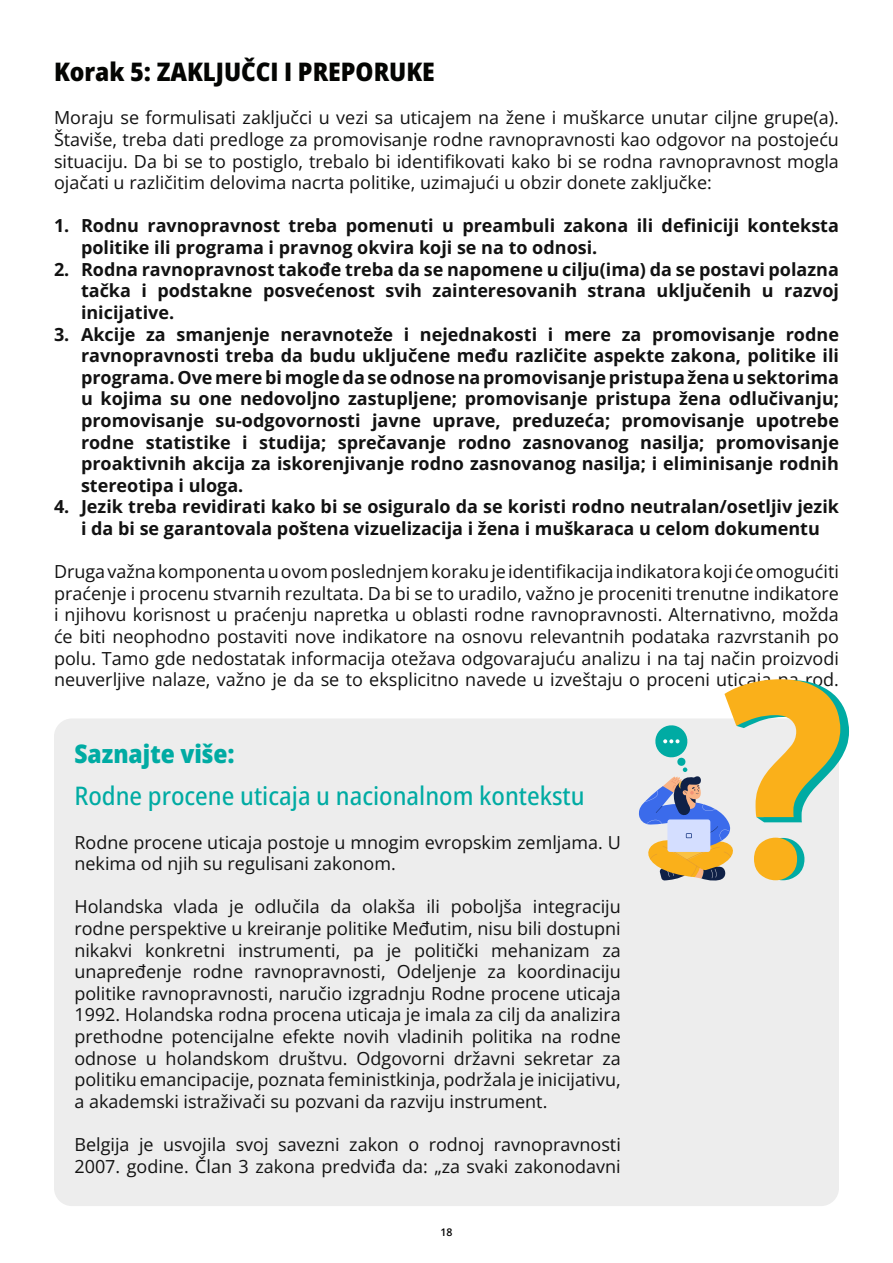
<style>
.page{position:relative;width:893px;height:1263px;background:#fff}
.page>*{position:absolute;margin:0;border:0;box-sizing:border-box;transform-origin:0 0}
.t1{font:500 semi-condensed 25.5px "Open Sans";color:#00aba3}
.t2{font:800 semi-condensed 25.5px "Open Sans";color:#040503}
.t3{font:800 semi-condensed 25.5px "Open Sans";color:#00aba3}
.t4{font:18px/21.6px "Open Sans";color:#121212;text-align:justify}
.t5{font:700 18px/21.6px "Open Sans";color:#121212;text-align:justify}
.t6{font:600 10.5px "Open Sans";color:#000}
</style>
<div class="page">
<div style="left:54px;top:718px;width:785px;height:488px;background:#ededed;border-radius:18px"></div>
<svg style="left:638px;top:679px;width:211px;height:202px"></svg>
<p class="t2" style="left:54px;top:53px;width:382px">Korak 5: ZAKLJUČCI I PREPORUKE</p>
<p class="t4" style="left:54px;top:107px;width:786px">Moraju se formulisati zaključci u vezi sa uticajem na žene i muškarce unutar ciljne grupe(a).<br>Štaviše, treba dati predloge za promovisanje rodne ravnopravnosti kao odgovor na postojeću situaciju. Da bi se to postiglo, trebalo bi identifikovati kako bi se rodna ravnopravnost mogla ojačati u različitim delovima nacrta politike, uzimajući u obzir donete zaključke:</p>
<p class="t5" style="left:81px;top:215px;width:759px;text-indent:-27px">1. Rodnu ravnopravnost treba pomenuti u preambuli zakona ili definiciji konteksta politike ili programa i pravnog okvira koji se na to odnosi.</p>
<p class="t5" style="left:81px;top:258px;width:759px;text-indent:-27px">2. Rodna ravnopravnost takođe treba da se napomene u cilju(ima) da se postavi polazna tačka i podstakne posvećenost svih zainteresovanih strana uključenih u razvoj inicijative.</p>
<p class="t5" style="left:81px;top:323px;width:759px;text-indent:-27px">3. Akcije za smanjenje neravnoteže i nejednakosti i mere za promovisanje rodne ravnopravnosti treba da budu uključene među različite aspekte zakona, politike ili programa. Ove mere bi mogle da se odnose na promovisanje pristupa žena u sektorima u kojima su one nedovoljno zastupljene; promovisanje pristupa žena odlučivanju; promovisanje su-odgovornosti javne uprave, preduzeća; promovisanje upotrebe rodne statistike i studija; sprečavanje rodno zasnovanog nasilja; promovisanje proaktivnih akcija za iskorenjivanje rodno zasnovanog nasilja; i eliminisanje rodnih stereotipa i uloga.</p>
<p class="t5" style="left:54px;top:495px;width:786px;text-align:center">4. Jezik treba revidirati kako bi se osiguralo da se koristi rodno neutralan/osetljiv jezik i da bi se garantovala poštena vizuelizacija i žena i muškaraca u celom dokumentu</p>
<p class="t4" style="left:54px;top:560px;width:786px">Druga važna komponenta u ovom poslednjem koraku je identifikacija indikatora koji će omogućiti praćenje i procenu stvarnih rezultata. Da bi se to uradilo, važno je proceniti trenutne indikatore i njihovu korisnost u praćenju napretka u oblasti rodne ravnopravnosti. Alternativno, možda će biti neophodno postaviti nove indikatore na osnovu relevantnih podataka razvrstanih po polu. Tamo gde nedostatak informacija otežava odgovarajuću analizu i na taj način proizvodi neuverljive nalaze, važno je da se to eksplicitno navede u izveštaju o proceni uticaja na rod.</p>
<p class="t3" style="left:74px;top:735px;width:162px">Saznajte više:</p>
<p class="t1" style="left:74px;top:779px;width:512px">Rodne procene uticaja u nacionalnom kontekstu</p>
<p class="t4" style="left:74px;top:831px;width:548px">Rodne procene uticaja postoje u mnogim evropskim zemljama. U nekima od njih su regulisani zakonom.</p>
<p class="t4" style="left:74px;top:896px;width:548px">Holandska vlada je odlučila da olakša ili poboljša integraciju rodne perspektive u kreiranje politike Međutim, nisu bili dostupni nikakvi konkretni instrumenti, pa je politički mehanizam za unapređenje rodne ravnopravnosti, Odeljenje za koordinaciju politike ravnopravnosti, naručio izgradnju Rodne procene uticaja 1992. Holandska rodna procena uticaja je imala za cilj da analizira prethodne potencijalne efekte novih vladinih politika na rodne odnose u holandskom društvu. Odgovorni državni sekretar za politiku emancipacije, poznata feministkinja, podržala je inicijativu, a akademski istraživači su pozvani da razviju instrument.</p>
<p class="t4" style="left:74px;top:1133px;width:548px">Belgija je usvojila svoj savezni zakon o rodnoj ravnopravnosti<br>2007. godine. Član 3 zakona predviđa da: „za svaki zakonodavni</p>
<p class="t6" style="left:440px;top:1224px;width:14px">18</p>
</div>
